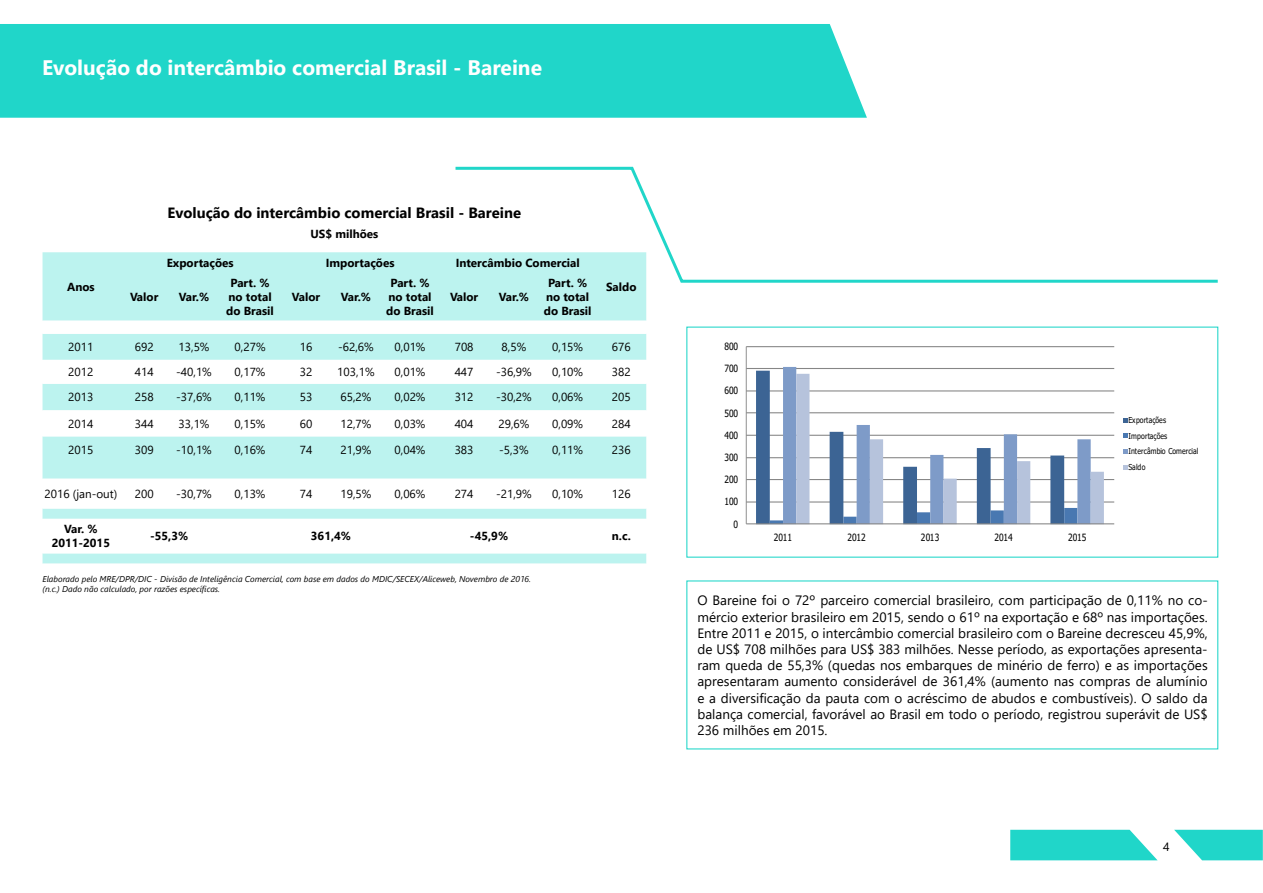
<style>
.page{position:relative;width:1263px;height:893px;background:#fff}
.page>*{position:absolute;margin:0;border:0;box-sizing:border-box;transform-origin:0 0}
.t1{font:700 21px "Segoe UI";color:#fff}
.t2{font:700 14.85px "Segoe UI";color:#000}
.t3{font:13.5px/16.2px "Segoe UI";color:#000;text-align:justify}
.t4{font:12px "Segoe UI";color:#000}
.t5{font:11.7px "Segoe UI";color:#000}
.t6{font:700 11.7px/14px "Segoe UI";color:#000;text-align:center}
.t7{font:10.05px "Tahoma";letter-spacing:.015em;color:#000;scale:.85 1}
.t8{font:italic 8.55px/10.2px "Segoe UI";color:#000}
.t9{font:8.1px/15.8px "Tahoma";letter-spacing:.01em;color:#000;scale:.85 1}
</style>
<div class="page">
<div style="left:0;top:24px;width:867px;height:94px;background:#20d6c9"></div>
<svg style="left:1010px;top:830px;width:147px;height:30px;background:#34d9ce"></svg>
<svg style="left:1174px;top:830px;width:89px;height:30px"></svg>
<svg style="left:455px;top:166px;width:763px;height:118px"></svg>
<hr style="left:746px;top:502px;width:368px;height:1px;background:#868686">
<hr style="left:746px;top:479px;width:368px;height:1px;background:#868686">
<hr style="left:746px;top:457px;width:368px;height:1px;background:#868686">
<hr style="left:746px;top:435px;width:368px;height:1px;background:#868686">
<hr style="left:746px;top:412px;width:368px;height:1px;background:#868686">
<hr style="left:746px;top:391px;width:368px;height:1px;background:#868686">
<hr style="left:746px;top:368px;width:368px;height:1px;background:#868686">
<hr style="left:746px;top:346px;width:368px;height:1px;background:#868686">
<svg style="left:756px;top:371px;width:27px;height:153px;fill:#436a98"></svg>
<svg style="left:770px;top:508px;width:13px;height:16px"></svg>
<div style="left:783px;top:367px;width:26px;height:157px;background:#7e9bc8"></div>
<svg style="left:796px;top:374px;width:308px;height:150px"></svg>
<hr style="left:746px;top:347px;width:1px;height:177px;background:#868686">
<hr style="left:746px;top:524px;width:368px;height:1px;background:#868686">
<svg style="left:1123px;top:418px;width:4px;height:4px"></svg>
<svg style="left:1123px;top:434px;width:4px;height:4px"></svg>
<svg style="left:1123px;top:449px;width:4px;height:5px"></svg>
<svg style="left:1123px;top:465px;width:4px;height:5px"></svg>
<div style="left:43px;top:226px;width:603px;height:26px;background:#fff"></div>
<div style="left:43px;top:252px;width:603px;height:69px;background:#bcf3ef"></div>
<svg style="left:43px;top:334px;width:603px;height:230px"></svg>
<h1 class="t1" style="left:42px;top:51px;width:501px">Evolução do intercâmbio comercial Brasil - Bareine</h1>
<p class="t2" style="left:168px;top:201px;width:355px">Evolução do intercâmbio comercial Brasil - Bareine</p>
<p class="t6" style="left:310px;top:226px;width:69px">US$ milhões</p>
<p class="t6" style="left:67px;top:279px;width:29px">Anos</p>
<p class="t6" style="left:167px;top:256px;width:68px">Exportações</p>
<p class="t6" style="left:326px;top:256px;width:70px">Importações</p>
<p class="t6" style="left:456px;top:256px;width:126px">Intercâmbio Comercial</p>
<p class="t6" style="left:130px;top:290px;width:30px">Valor</p>
<p class="t6" style="left:179px;top:290px;width:32px">Var.%</p>
<p class="t6" style="left:226px;top:276px;width:49px">Part. % no total do Brasil</p>
<p class="t6" style="left:292px;top:290px;width:30px">Valor</p>
<p class="t6" style="left:341px;top:290px;width:32px">Var.%</p>
<p class="t6" style="left:386px;top:276px;width:49px">Part. % no total do Brasil</p>
<p class="t6" style="left:450px;top:290px;width:30px">Valor</p>
<p class="t6" style="left:499px;top:290px;width:32px">Var.%</p>
<p class="t6" style="left:544px;top:276px;width:49px">Part. % no total do Brasil</p>
<p class="t6" style="left:606px;top:279px;width:32px">Saldo</p>
<p class="t5" style="left:68px;top:337px;width:27px">2011</p>
<p class="t5" style="left:135px;top:337px;width:20px">692</p>
<p class="t5" style="left:179px;top:337px;width:32px">13,5%</p>
<p class="t5" style="left:235px;top:337px;width:32px">0,27%</p>
<p class="t5" style="left:300px;top:337px;width:14px">16</p>
<p class="t5" style="left:338px;top:337px;width:37px">-62,6%</p>
<p class="t5" style="left:395px;top:337px;width:32px">0,01%</p>
<p class="t5" style="left:455px;top:337px;width:20px">708</p>
<p class="t5" style="left:502px;top:337px;width:26px">8,5%</p>
<p class="t5" style="left:552px;top:337px;width:32px">0,15%</p>
<p class="t5" style="left:612px;top:337px;width:20px">676</p>
<p class="t5" style="left:68px;top:362px;width:27px">2012</p>
<p class="t5" style="left:135px;top:362px;width:20px">414</p>
<p class="t5" style="left:176px;top:362px;width:37px">-40,1%</p>
<p class="t5" style="left:235px;top:362px;width:32px">0,17%</p>
<p class="t5" style="left:300px;top:362px;width:14px">32</p>
<p class="t5" style="left:337px;top:362px;width:39px">103,1%</p>
<p class="t5" style="left:395px;top:362px;width:32px">0,01%</p>
<p class="t5" style="left:455px;top:362px;width:20px">447</p>
<p class="t5" style="left:496px;top:362px;width:37px">-36,9%</p>
<p class="t5" style="left:552px;top:362px;width:32px">0,10%</p>
<p class="t5" style="left:612px;top:362px;width:20px">382</p>
<p class="t5" style="left:68px;top:388px;width:27px">2013</p>
<p class="t5" style="left:135px;top:388px;width:20px">258</p>
<p class="t5" style="left:176px;top:388px;width:37px">-37,6%</p>
<p class="t5" style="left:235px;top:388px;width:32px">0,11%</p>
<p class="t5" style="left:300px;top:388px;width:14px">53</p>
<p class="t5" style="left:340px;top:388px;width:32px">65,2%</p>
<p class="t5" style="left:395px;top:388px;width:32px">0,02%</p>
<p class="t5" style="left:455px;top:388px;width:20px">312</p>
<p class="t5" style="left:496px;top:388px;width:37px">-30,2%</p>
<p class="t5" style="left:552px;top:388px;width:32px">0,06%</p>
<p class="t5" style="left:612px;top:388px;width:20px">205</p>
<p class="t5" style="left:68px;top:414px;width:27px">2014</p>
<p class="t5" style="left:135px;top:414px;width:20px">344</p>
<p class="t5" style="left:179px;top:414px;width:32px">33,1%</p>
<p class="t5" style="left:235px;top:414px;width:32px">0,15%</p>
<p class="t5" style="left:300px;top:414px;width:14px">60</p>
<p class="t5" style="left:340px;top:414px;width:32px">12,7%</p>
<p class="t5" style="left:395px;top:414px;width:32px">0,03%</p>
<p class="t5" style="left:455px;top:414px;width:20px">404</p>
<p class="t5" style="left:498px;top:414px;width:32px">29,6%</p>
<p class="t5" style="left:552px;top:414px;width:32px">0,09%</p>
<p class="t5" style="left:612px;top:414px;width:20px">284</p>
<p class="t5" style="left:68px;top:440px;width:27px">2015</p>
<p class="t5" style="left:135px;top:440px;width:20px">309</p>
<p class="t5" style="left:176px;top:440px;width:37px">-10,1%</p>
<p class="t5" style="left:235px;top:440px;width:32px">0,16%</p>
<p class="t5" style="left:300px;top:440px;width:14px">74</p>
<p class="t5" style="left:340px;top:440px;width:32px">21,9%</p>
<p class="t5" style="left:395px;top:440px;width:32px">0,04%</p>
<p class="t5" style="left:455px;top:440px;width:20px">383</p>
<p class="t5" style="left:499px;top:440px;width:31px">-5,3%</p>
<p class="t5" style="left:552px;top:440px;width:32px">0,11%</p>
<p class="t5" style="left:612px;top:440px;width:20px">236</p>
<p class="t5" style="left:44px;top:484px;width:74px">2016 (jan-out)</p>
<p class="t5" style="left:135px;top:484px;width:20px">200</p>
<p class="t5" style="left:176px;top:484px;width:37px">-30,7%</p>
<p class="t5" style="left:235px;top:484px;width:32px">0,13%</p>
<p class="t5" style="left:300px;top:484px;width:14px">74</p>
<p class="t5" style="left:340px;top:484px;width:32px">19,5%</p>
<p class="t5" style="left:395px;top:484px;width:32px">0,06%</p>
<p class="t5" style="left:455px;top:484px;width:20px">274</p>
<p class="t5" style="left:496px;top:484px;width:37px">-21,9%</p>
<p class="t5" style="left:552px;top:484px;width:32px">0,10%</p>
<p class="t5" style="left:612px;top:484px;width:20px">126</p>
<p class="t6" style="left:52px;top:522px;width:60px">Var. %<br>2011-2015</p>
<p class="t6" style="left:150px;top:529px;width:40px">-55,3%</p>
<p class="t6" style="left:311px;top:529px;width:42px">361,4%</p>
<p class="t6" style="left:470px;top:529px;width:40px">-45,9%</p>
<p class="t6" style="left:612px;top:529px;width:20px">n.c.</p>
<p class="t8" style="left:43px;top:573px;width:490px">Elaborado pelo MRE/DPR/DIC - Divisão de Inteligência Comercial, com base em dados do MDIC/SECEX/Aliceweb, Novembro de 2016. (n.c.) Dado não calculado, por razões específicas.</p>
<p class="t7" style="left:724px;top:339px;width:18px">800</p>
<p class="t7" style="left:724px;top:362px;width:18px">700</p>
<p class="t7" style="left:724px;top:384px;width:18px">600</p>
<p class="t7" style="left:724px;top:406px;width:18px">500</p>
<p class="t7" style="left:724px;top:428px;width:18px">400</p>
<p class="t7" style="left:724px;top:451px;width:18px">300</p>
<p class="t7" style="left:724px;top:473px;width:18px">200</p>
<p class="t7" style="left:724px;top:495px;width:18px">100</p>
<p class="t7" style="left:734px;top:517px;width:7px">0</p>
<p class="t7" style="left:774px;top:530px;width:23px">2011</p>
<p class="t7" style="left:847px;top:530px;width:23px">2012</p>
<p class="t7" style="left:921px;top:530px;width:23px">2013</p>
<p class="t7" style="left:994px;top:530px;width:23px">2014</p>
<p class="t7" style="left:1068px;top:530px;width:23px">2015</p>
<p class="t9" style="left:1128px;top:413px;width:84px">Exportações<br>Importações<br>Intercâmbio Comercial<br>Saldo</p>
<p class="t3" style="left:697px;top:592px;width:512px">O Bareine foi o 72º parceiro comercial brasileiro, com participação de 0,11% no co&shy;mércio exterior brasileiro em 2015, sendo o 61º na exportação e 68º nas importações.<br>Entre 2011 e 2015, o intercâmbio comercial brasileiro com o Bareine decresceu 45,9%, de US$ 708 milhões para US$ 383 milhões. Nesse período, as exportações apresenta&shy;ram queda de 55,3% (quedas nos embarques de minério de ferro) e as importações apresentaram aumento considerável de 361,4% (aumento nas compras de alumínio e a diversificação da pauta com o acréscimo de abudos e combustíveis). O saldo da balança comercial, favorável ao Brasil em todo o período, registrou superávit de US$ 236 milhões em 2015.</p>
<p class="t4" style="left:1163px;top:837px;width:8px">4</p>
</div>
